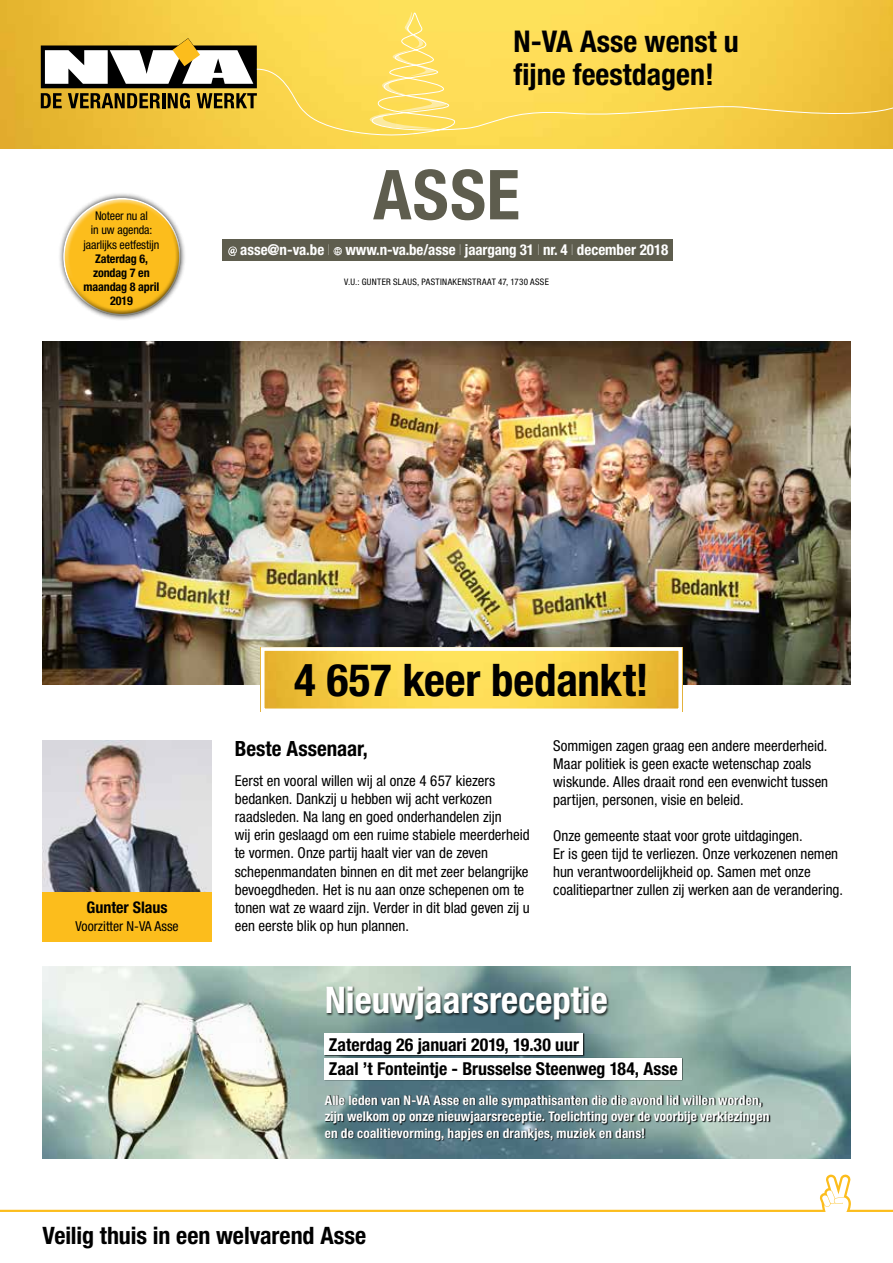
<style>
.page{position:relative;width:893px;height:1263px;background:#fff}
.page>*{position:absolute;margin:0;border:0;box-sizing:border-box;transform-origin:0 0}
.t1{font:700 condensed 69px "Helvetica Neue LT Std";color:#5e5d4e}
.t2{font:700 condensed 45px "Helvetica Neue LT Std";letter-spacing:-.005em;color:#000}
.t3{font:700 condensed 36.9px "Helvetica Neue LT Std";color:#fff}
.t4{font:700 condensed 30px/33px "Helvetica Neue LT Std";color:#000}
.t5{font:700 condensed 24px "Helvetica Neue LT Std";letter-spacing:-.005em;color:#000}
.t6{font:700 condensed 21px "Helvetica Neue LT Std";color:#000}
.t7{font:700 condensed 17.85px/24.3px "Helvetica Neue LT Std";color:#000}
.t8{font:700 condensed 16.05px "Helvetica Neue LT Std";color:#000}
.t9{font:condensed 15px/18px "Helvetica Neue LT Std";color:#000}
.t10{font:700 condensed 15px "Helvetica Neue LT Std";color:#fff}
.t11{font:condensed 13.8px "Helvetica Neue LT Std";color:#000}
.t12{font:700 condensed 13.35px/16.4px "Helvetica Neue LT Std";letter-spacing:.01em;color:#fff}
.t13{font:condensed 12px/14.2px "Helvetica Neue LT Std";letter-spacing:-.01em;color:#000;text-align:center}
.t14{font:700 condensed 12px/14.2px "Helvetica Neue LT Std";letter-spacing:-.01em;color:#000;text-align:center}
.t15{font:condensed 9px "Helvetica Neue LT Std";letter-spacing:.035em;color:#000}
.s1{font-weight:200}
</style>
<div class="page">
<svg style="left:0;top:1174px;width:893px;height:38px"></svg>
<div style="left:222px;top:239px;width:451px;height:21px;background:#5e5d4e"></div>
<svg style="left:228px;top:247px;width:9px;height:9px"></svg>
<svg style="left:334px;top:247px;width:8px;height:8px"></svg>
<img style="left:0;top:0;width:893px;height:149px">
<svg style="left:41px;top:38px;width:215px;height:71px"></svg>
<img style="left:43px;top:967px;width:807px;height:191px">
<div style="left:58px;top:192px;width:128px;height:129px;background:#000;opacity:.75"></div>
<div style="left:62px;top:197px;width:115px;height:90px;background:#fff;opacity:.75"></div>
<div style="left:65px;top:216px;width:117px;height:102px;background:#5e5d4e;opacity:.75"></div>
<img style="left:43px;top:741px;width:169px;height:151px">
<img style="left:43px;top:341px;width:807px;height:343px">
<div style="left:43px;top:892px;width:169px;height:49px;background:#fcbd1c"></div>
<img style="left:266px;top:652px;width:411px;height:55px">
<div style="left:261px;top:647px;width:421px;height:65px;border:4px solid #fff"></div>
<div style="left:326px;top:986px;width:284px;height:37px;background:#000;opacity:.7"></div>
<div style="left:325px;top:1094px;width:445px;height:47px;background:#000;opacity:.9"></div>
<div style="left:325px;top:1033px;width:260px;height:23px;background:#1d2729"></div>
<div style="left:325px;top:1034px;width:258px;height:21px;background:#fff"></div>
<div style="left:325px;top:1057px;width:358px;height:24px;background:#fff"></div>
<svg style="left:256px;top:12px;width:637px;height:125px;background:#f9d551"></svg>
<p class="t13" style="left:84px;top:209px;width:77px">Noteer nu al<br>in uw agenda: jaarlijks eetfestijn</p>
<p class="t14" style="left:83px;top:251px;width:77px">Zaterdag 6, zondag 7 en maandag 8 april<br>2019</p>
<h3 class="t4" style="left:513px;top:25px;width:227px">N-VA Asse wenst u fijne feestdagen!</h3>
<h1 class="t1" style="left:373px;top:153px;width:148px">ASSE</h1>
<p class="t10" style="left:240px;top:241px;width:430px">asse@n-va.be <span class="s1">I</span> www.n-va.be/asse <span class="s1">I</span> jaargang 31 <span class="s1">I</span> nr. 4 <span class="s1">I</span> december 2018</p>
<p class="t15" style="left:344px;top:277px;width:206px">V.U.: GUNTER SLAUS, PASTINAKENSTRAAT 47, 1730 ASSE</p>
<p class="t8" style="left:86px;top:898px;width:83px">Gunter Slaus</p>
<p class="t11" style="left:76px;top:918px;width:105px">Voorzitter N-VA Asse</p>
<h2 class="t2" style="left:294px;top:652px;width:356px">4 657 keer bedankt!</h2>
<h3 class="t6" style="left:235px;top:735px;width:135px">Beste Assenaar,</h3>
<p class="t9" style="left:235px;top:772px;width:297px">Eerst en vooral willen wij al onze 4 657 kiezers bedanken. Dankzij u hebben wij acht verkozen raadsleden. Na lang en goed onderhandelen zijn<br>wij erin geslaagd om een ruime stabiele meerderheid te vormen. Onze partij haalt vier van de zeven schepenmandaten binnen en dit met zeer belangrijke bevoegdheden. Het is nu aan onze schepenen om te tonen wat ze waard zijn. Verder in dit blad geven zij u een eerste blik op hun plannen.</p>
<p class="t9" style="left:553px;top:737px;width:276px">Sommigen zagen graag een andere meerderheid.<br>Maar politiek is geen exacte wetenschap zoals wiskunde. Alles draait rond een evenwicht tussen partijen, personen, visie en beleid.</p>
<p class="t9" style="left:553px;top:827px;width:291px">Onze gemeente staat voor grote uitdagingen.<br>Er is geen tijd te verliezen. Onze verkozenen nemen hun verantwoordelijkheid op. Samen met onze coalitiepartner zullen zij werken aan de verandering.</p>
<h3 class="t3" style="left:325px;top:977px;width:285px">Nieuwjaarsreceptie</h3>
<p class="t7" style="left:329px;top:1032px;width:350px">Zaterdag 26 januari 2019, 19.30 uur<br>Zaal ’t Fonteintje - Brusselse Steenweg 184, Asse</p>
<p class="t12" style="left:325px;top:1092px;width:446px">Alle leden van N-VA Asse en alle sympathisanten die die avond lid willen worden, zijn welkom op onze nieuwjaarsreceptie. Toelichting over de voorbije verkiezingen en de coalitievorming, hapjes en drankjes, muziek en dans!</p>
<h3 class="t5" style="left:43px;top:1221px;width:325px">Veilig thuis in een welvarend Asse</h3>
</div>
